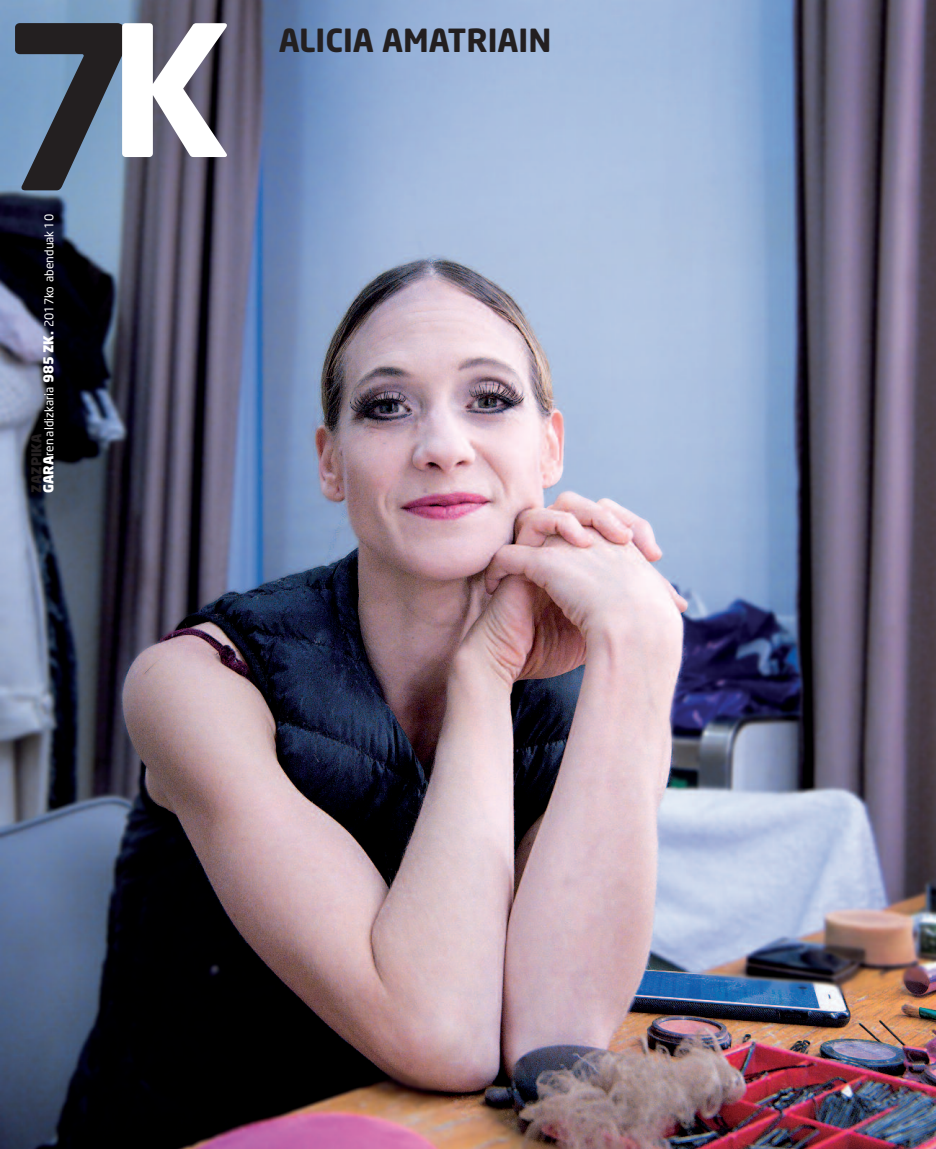
<style>
.page{position:relative;width:936px;height:1149px;background:#fff}
.page>*{position:absolute;margin:0;border:0;box-sizing:border-box;transform-origin:0 0}
.t1{font:700 225px "Neo Sans";color:#231f20}
.t2{font:700 31.5px "Neo Sans";color:#231f20}
.t3{font:900 13.5px "Neo Sans";color:#231f20}
.t4{font:12px "Neo Sans";color:#fff}
.s1{font-size:180px;color:#fff}
.s2{font-weight:900;font-size:13.5px}
</style>
<div class="page">
<img style="left:0;top:0;width:935px;height:1148px">
<h1 class="t1" style="left:-3px;top:18px;width:236px">7<span class="s1">K</span></h1>
<p class="t4" style="left:44px;top:492px;width:280px;rotate:-90deg"><span class="s2">GARA</span>ren aldizkaria <span class="s2">985 ZK.</span> 2017ko abenduak 10</p>
<p class="t3" style="left:31px;top:492px;width:60px;rotate:-90deg">ZAZPIKA</p>
<h2 class="t2" style="left:279px;top:28px;width:274px">ALICIA AMATRIAIN</h2>
</div>
